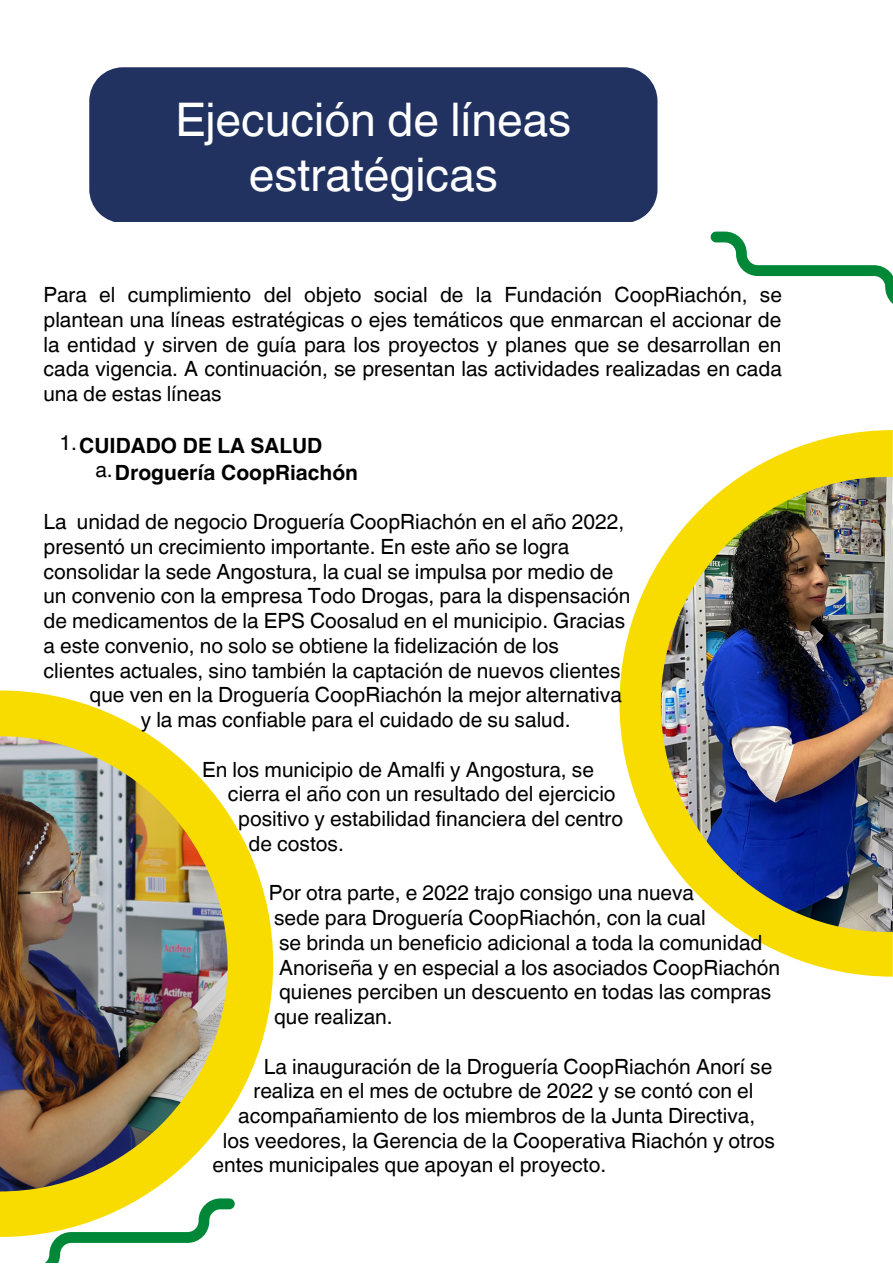
<style>
.page{position:relative;width:893px;height:1264px;background:#fff}
.page>*{position:absolute;margin:0;border:0;box-sizing:border-box;transform-origin:0 0}
.t1{font:46.35px/55.1px "Helvetica World";color:#fff;text-align:center}
.t2{font:21px/24.8px "Helvetica World";color:#000;text-align:justify}
.t3{font:700 21px/27px "Helvetica World";color:#000}
</style>
<div class="page">
<div style="left:89px;top:67px;width:568px;height:155px;background:#213261"></div>
<svg style="left:619px;top:430px;width:273px;height:546px"></svg>
<svg style="left:0;top:690px;width:273px;height:546px"></svg>
<svg style="left:710px;top:231px;width:182px;height:72px"></svg>
<svg style="left:24px;top:1198px;width:211px;height:64px"></svg>
<img style="left:0;top:736px;width:228px;height:455px">
<img style="left:660px;top:477px;width:232px;height:455px">
<h1 class="t1" style="left:175px;top:92px;width:397px">Ejecución de líneas estratégicas</h1>
<p class="t2" style="left:43px;top:282px;width:740px">Para el cumplimiento del objeto social de la Fundación CoopRiachón, se plantean una líneas estratégicas o ejes temáticos que enmarcan el accionar de la entidad y sirven de guía para los proyectos y planes que se desarrollan en cada vigencia. A continuación, se presentan las actividades realizadas en cada una de estas líneas</p>
<p class="t2" style="left:60px;top:431px;width:19px">1.</p>
<p class="t2" style="left:95px;top:458px;width:19px">a.</p>
<p class="t2" style="left:43px;top:509px;width:582px">La unidad de negocio Droguería CoopRiachón en el año 2022,</p>
<p class="t2" style="left:43px;top:534px;width:527px">presentó un crecimiento importante. En este año se logra</p>
<p class="t2" style="left:43px;top:559px;width:571px">consolidar la sede Angostura, la cual se impulsa por medio de</p>
<p class="t2" style="left:43px;top:583px;width:588px">un convenio con la empresa Todo Drogas, para la dispensación</p>
<p class="t2" style="left:43px;top:608px;width:583px">de medicamentos de la EPS Coosalud en el municipio. Gracias</p>
<p class="t2" style="left:43px;top:633px;width:517px">a este convenio, no solo se obtiene la fidelización de los</p>
<p class="t2" style="left:43px;top:658px;width:578px">clientes actuales, sino también la captación de nuevos clientes</p>
<p class="t2" style="left:90px;top:682px;width:533px">que ven en la Droguería CoopRiachón la mejor alternativa</p>
<p class="t2" style="left:141px;top:707px;width:431px">y la mas confiable para el cuidado de su salud.</p>
<p class="t2" style="left:202px;top:757px;width:393px">En los municipio de Amalfi y Angostura, se</p>
<p class="t2" style="left:228px;top:781px;width:389px">cierra el año con un resultado del ejercicio</p>
<p class="t2" style="left:238px;top:806px;width:386px">positivo y estabilidad financiera del centro</p>
<p class="t2" style="left:248px;top:831px;width:97px">de costos.</p>
<p class="t2" style="left:269px;top:880px;width:512px;text-align:left">Por otra parte, e 2022 trajo consigo una nueva<br>sede para Droguería CoopRiachón, con la cual<br>se brinda un beneficio adicional a toda la comunidad Anoriseña y en especial a los asociados CoopRiachón quienes perciben un descuento en todas las compras que realizan.</p>
<p class="t2" style="left:264px;top:1053px;width:510px">La inauguración de la Droguería CoopRiachón Anorí se</p>
<p class="t2" style="left:253px;top:1078px;width:501px">realiza en el mes de octubre de 2022 y se contó con el</p>
<p class="t2" style="left:238px;top:1103px;width:518px">acompañamiento de los miembros de la Junta Directiva,</p>
<p class="t2" style="left:223px;top:1128px;width:554px">los veedores, la Gerencia de la Cooperativa Riachón y otros</p>
<p class="t2" style="left:212px;top:1152px;width:395px">entes municipales que apoyan el proyecto.</p>
<p class="t3" style="left:115px;top:429px;width:245px;text-indent:-36px">CUIDADO DE LA SALUD<br>Droguería CoopRiachón</p>
</div>
